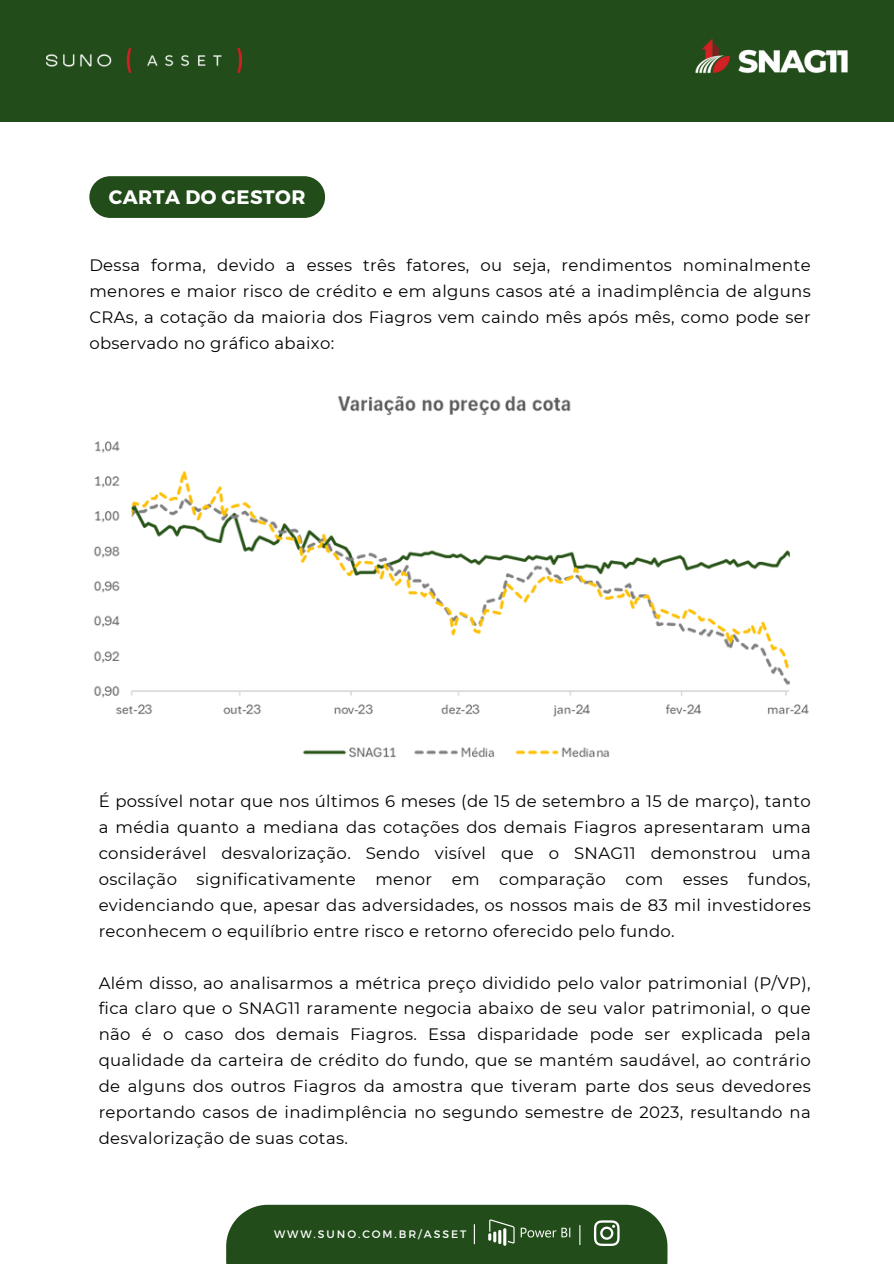
<style>
.page{position:relative;width:894px;height:1264px;background:#fff}
.page>*{position:absolute;margin:0;border:0;box-sizing:border-box;transform-origin:0 0}
.t1{font:700 19.5px "Montserrat";letter-spacing:.02em;color:#fefefe}
.t2{font:16.5px/25.8px "Montserrat";letter-spacing:.02em;color:#000;text-align:justify}
.t3{font:10.8px "Montserrat";letter-spacing:.18em;color:#fff}
</style>
<div class="page">
<div style="left:0;top:0;width:893px;height:122px;background:#224c19"></div>
<img style="left:46px;top:49px;width:195px;height:24px">
<img style="left:695px;top:38px;width:153px;height:36px">
<div style="left:226px;top:1204px;width:441px;height:59px;background:#224c19"></div>
<hr style="left:473px;top:1224px;width:2px;height:20px;background:#fff">
<svg style="left:488px;top:1219px;width:26px;height:26px"></svg>
<svg style="left:520px;top:1227px;width:50px;height:10px"></svg>
<svg style="left:579px;top:1225px;width:1px;height:19px"></svg>
<svg style="left:594px;top:1220px;width:25px;height:25px"></svg>
<div style="left:89px;top:176px;width:236px;height:42px;background:#224c19;border-radius:21px"></div>
<img style="left:94px;top:396px;width:715px;height:362px">
<p class="t1" style="left:109px;top:185px;width:198px">CARTA DO GESTOR</p>
<p class="t2" style="left:89px;top:252px;width:722px">Dessa forma, devido a esses três fatores, ou seja, rendimentos nominalmente menores e maior risco de crédito e em alguns casos até a inadimplência de alguns CRAs, a cotação da maioria dos Fiagros vem caindo mês após mês, como pode ser observado no gráfico abaixo:</p>
<p class="t2" style="left:99px;top:788px;width:713px">É possível notar que nos últimos 6 meses (de 15 de setembro a 15 de março), tanto a média quanto a mediana das cotações dos demais Fiagros apresentaram uma considerável desvalorização. Sendo visível que o SNAG11 demonstrou uma oscilação significativamente menor em comparação com esses fundos, evidenciando que, apesar das adversidades, os nossos mais de 83 mil investidores reconhecem o equilíbrio entre risco e retorno oferecido pelo fundo.</p>
<p class="t2" style="left:99px;top:969px;width:713px">Além disso, ao analisarmos a métrica preço dividido pelo valor patrimonial (P/VP), fica claro que o SNAG11 raramente negocia abaixo de seu valor patrimonial, o que não é o caso dos demais Fiagros. Essa disparidade pode ser explicada pela qualidade da carteira de crédito do fundo, que se mantém saudável, ao contrário de alguns dos outros Fiagros da amostra que tiveram parte dos seus devedores reportando casos de inadimplência no segundo semestre de 2023, resultando na desvalorização de suas cotas.</p>
<p class="t3" style="left:274px;top:1226px;width:194px">WWW.SUNO.COM.BR/ASSET</p>
</div>
